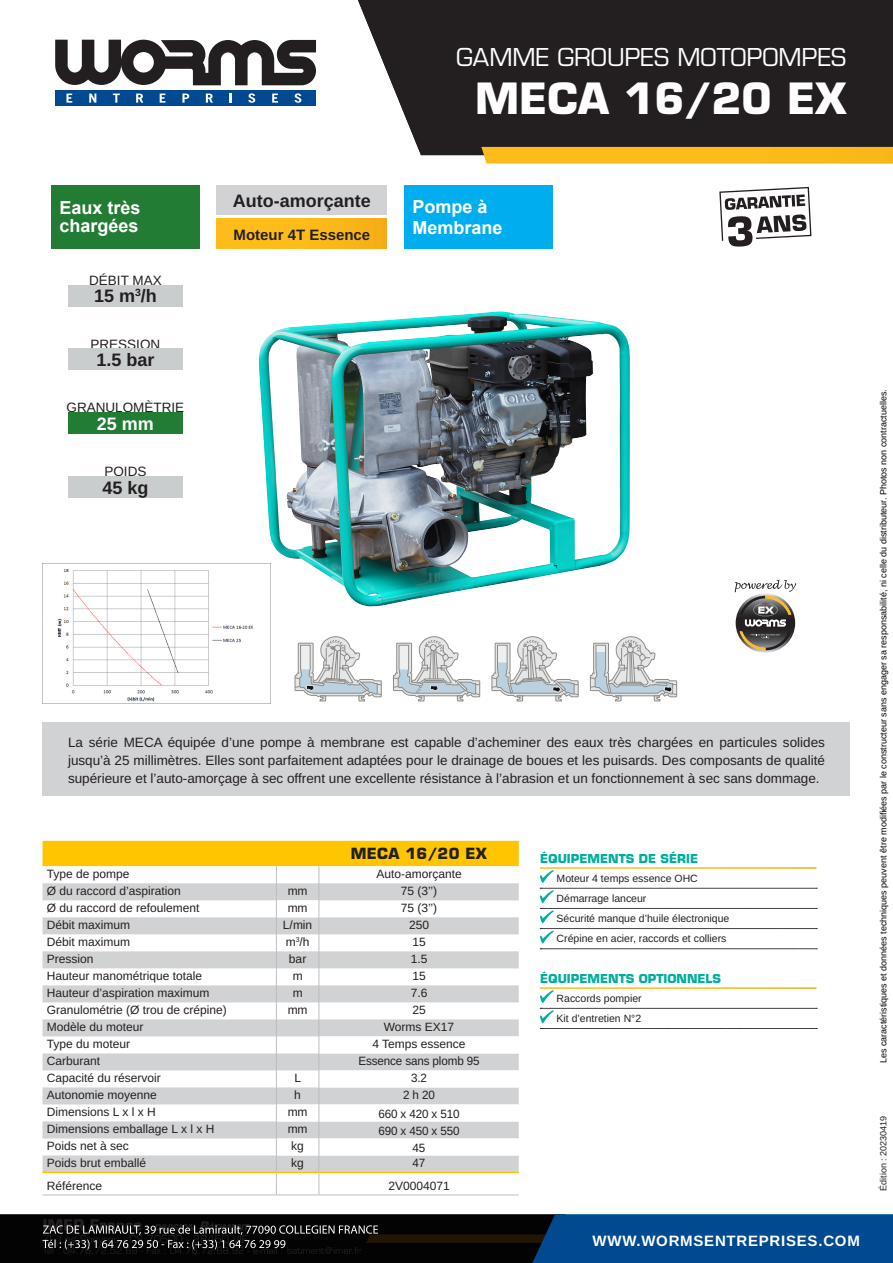
<style>
.page{position:relative;width:893px;height:1263px;background:#fff}
.page>*{position:absolute;margin:0;border:0;box-sizing:border-box;transform-origin:0 0}
.t1{font:700 42px "Eurostile LT Std";color:#fff}
.t2{font:24px "Eurostile LT Std";color:#fff}
.t3{font:700 18px/18px "Arial";color:#fff}
.t4{font:700 18px "Arimo";color:#231f20}
.t5{font:700 18px "Arimo";color:#fff}
.t6{font:700 15px "Arimo";letter-spacing:.05em;color:#fff}
.t7{font:700 15px "Arimo";color:#231f20}
.t8{font:700 15px "Eurostile LT Std";letter-spacing:.02em;color:#231f20}
.t9{font:13.5px/18px "Arimo";color:#231f20;text-align:justify}
.Tablo{font:12px "Arimo";color:#231f20}
._4-SpecificNoir-Lg1{font:12px "Arimo";letter-spacing:-.01em;color:#231f20}
.t10{font:700 12px "Eurostile LT Std";color:#00ae9e}
.Tablo_Centré{font:12px "Arimo";color:#231f20}
.t11{font:10.5px "Arimo";color:#231f20}
.t12{font:9px "Arimo";color:#000}
.t13{font:9px "Arimo";color:#231f20}
</style>
<div class="page">
<hr style="left:43px;top:1194px;width:233px;height:1px;background:#bcbdc0">
<hr style="left:276px;top:1194px;width:43px;height:1px;background:#bcbdc0">
<hr style="left:319px;top:1194px;width:200px;height:1px;background:#bcbdc0">
<div style="left:358px;top:0;width:535px;height:155px;background:#231f20"></div>
<div style="left:481px;top:147px;width:412px;height:16px;background:#fdbc19"></div>
<svg style="left:55px;top:40px;width:261px;height:66px"></svg>
<svg style="left:0;top:1214px;width:893px;height:49px;background:#0d2944"></svg>
<div style="left:51px;top:185px;width:149px;height:64px;background:#237c33"></div>
<div style="left:217px;top:185px;width:170px;height:30px;background:#d1d2d4"></div>
<div style="left:217px;top:219px;width:170px;height:29px;background:linear-gradient(to right,#ffc01a,#f7b117)"></div>
<div style="left:404px;top:185px;width:149px;height:64px;background:#00aeef"></div>
<svg style="left:719px;top:187px;width:92px;height:60px"></svg>
<div style="left:68px;top:285px;width:115px;height:21px;background:#cacdce"></div>
<img style="left:259px;top:311px;width:371px;height:295px">
<div style="left:68px;top:349px;width:115px;height:21px;background:#cacdce"></div>
<div style="left:68px;top:412px;width:115px;height:22px;background:#237c33"></div>
<div style="left:68px;top:476px;width:115px;height:21px;background:#cacdce"></div>
<svg style="left:735px;top:580px;width:61px;height:70px"></svg>
<div style="left:43px;top:722px;width:807px;height:74px;background:#d1d2d4"></div>
<svg style="left:43px;top:841px;width:476px;height:353px"></svg>
<hr style="left:43px;top:1172px;width:233px;height:1px;background:#ffc500">
<hr style="left:276px;top:1172px;width:43px;height:1px;background:#ffc500">
<hr style="left:319px;top:1172px;width:200px;height:1px;background:#ffc500">
<svg style="left:540px;top:870px;width:277px;height:79px"></svg>
<svg style="left:540px;top:990px;width:277px;height:39px"></svg>
<img style="left:43px;top:563px;width:227px;height:141px">
<svg style="left:589px;top:636px;width:89px;height:66px"></svg>
<svg style="left:294px;top:636px;width:88px;height:66px"></svg>
<svg style="left:393px;top:636px;width:88px;height:66px"></svg>
<svg style="left:491px;top:636px;width:88px;height:66px"></svg>
<p class="t2" style="left:456px;top:43px;width:391px">GAMME GROUPES MOTOPOMPES</p>
<p class="t1" style="left:475px;top:72px;width:373px">MECA 16/20 EX</p>
<p class="t3" style="left:60px;top:199px;width:83px">Eaux très chargées</p>
<p class="t4" style="left:233px;top:188px;width:140px">Auto-amorçante</p>
<p class="t7" style="left:234px;top:225px;width:138px">Moteur 4T Essence</p>
<p class="t9" style="left:89px;top:271px;width:74px">DÉBIT MAX</p>
<p class="t4" style="left:94px;top:283px;width:64px">15 m<sup>3</sup>/h</p>
<p class="t9" style="left:91px;top:335px;width:71px">PRESSION</p>
<p class="t4" style="left:96px;top:347px;width:60px">1.5 bar</p>
<p class="t9" style="left:67px;top:399px;width:119px">GRANULOMÈTRIE</p>
<p class="t5" style="left:97px;top:411px;width:59px">25 mm</p>
<p class="t9" style="left:104px;top:463px;width:44px">POIDS</p>
<p class="t4" style="left:102px;top:475px;width:48px">45 kg</p>
<p class="t3" style="left:412px;top:197px;width:77px">Pompe à</p>
<p class="t3" style="left:412px;top:219px;width:92px">Membrane</p>
<p class="t9" style="left:68px;top:734px;width:758px">La série MECA équipée d’une pompe à membrane est capable d’acheminer des eaux très chargées en particules solides jusqu’à 25 millimètres. Elles sont parfaitement adaptées pour le drainage de boues et les puisards. Des composants de qualité supérieure et l’auto-amorçage à sec offrent une excellente résistance à l’abrasion et un fonctionnement à sec sans dommage.</p>
<p class="t8" style="left:351px;top:844px;width:138px">MECA 16/20 EX</p>
<p class="Tablo" style="left:47px;top:866px;width:84px">Type de pompe</p>
<p class="Tablo" style="left:376px;top:866px;width:87px">Auto-amorçante</p>
<p class="Tablo" style="left:47px;top:883px;width:136px">Ø du raccord d’aspiration</p>
<p class="Tablo_Centré" style="left:288px;top:883px;width:21px">mm</p>
<p class="Tablo" style="left:401px;top:883px;width:38px">75 (3’’)</p>
<p class="Tablo" style="left:47px;top:900px;width:154px">Ø du raccord de refoulement</p>
<p class="Tablo_Centré" style="left:288px;top:900px;width:21px">mm</p>
<p class="Tablo" style="left:401px;top:900px;width:38px">75 (3’’)</p>
<p class="Tablo" style="left:47px;top:917px;width:85px">Débit maximum</p>
<p class="Tablo_Centré" style="left:283px;top:917px;width:31px">L/min</p>
<p class="Tablo" style="left:409px;top:917px;width:22px">250</p>
<p class="Tablo" style="left:47px;top:934px;width:85px">Débit maximum</p>
<p class="Tablo" style="left:286px;top:934px;width:25px">m<sup>3</sup>/h</p>
<p class="Tablo" style="left:412px;top:934px;width:15px">15</p>
<p class="Tablo" style="left:47px;top:951px;width:48px">Pression</p>
<p class="Tablo" style="left:289px;top:951px;width:19px">bar</p>
<p class="Tablo" style="left:411px;top:951px;width:18px">1.5</p>
<p class="Tablo" style="left:47px;top:968px;width:157px">Hauteur manométrique totale</p>
<p class="Tablo" style="left:293px;top:968px;width:11px">m</p>
<p class="Tablo" style="left:412px;top:968px;width:15px">15</p>
<p class="Tablo" style="left:47px;top:985px;width:164px">Hauteur d’aspiration maximum</p>
<p class="Tablo" style="left:293px;top:985px;width:11px">m</p>
<p class="Tablo" style="left:411px;top:985px;width:18px">7.6</p>
<p class="Tablo" style="left:47px;top:1002px;width:182px">Granulométrie (Ø trou de crépine)</p>
<p class="Tablo" style="left:288px;top:1002px;width:21px">mm</p>
<p class="Tablo" style="left:412px;top:1002px;width:15px">25</p>
<p class="Tablo" style="left:47px;top:1019px;width:98px">Modèle du moteur</p>
<p class="Tablo" style="left:384px;top:1019px;width:72px">Worms EX17</p>
<p class="Tablo" style="left:47px;top:1036px;width:85px">Type du moteur</p>
<p class="Tablo" style="left:372px;top:1036px;width:95px">4 Temps essence</p>
<p class="Tablo" style="left:47px;top:1053px;width:55px">Carburant</p>
<p class="_4-SpecificNoir-Lg1" style="left:358px;top:1053px;width:123px">Essence sans plomb 95</p>
<p class="Tablo" style="left:47px;top:1070px;width:116px">Capacité du réservoir</p>
<p class="Tablo_Centré" style="left:295px;top:1070px;width:8px">L</p>
<p class="_4-SpecificNoir-Lg1" style="left:411px;top:1070px;width:17px">3.2</p>
<p class="Tablo" style="left:47px;top:1087px;width:112px">Autonomie moyenne</p>
<p class="Tablo_Centré" style="left:294px;top:1087px;width:8px">h</p>
<p class="_4-SpecificNoir-Lg1" style="left:403px;top:1087px;width:33px">2 h 20</p>
<p class="Tablo" style="left:47px;top:1104px;width:110px">Dimensions L x l x H</p>
<p class="Tablo_Centré" style="left:288px;top:1104px;width:21px">mm</p>
<p class="_4-SpecificNoir-Lg1" style="left:378px;top:1106px;width:83px">660 x 420 x 510</p>
<p class="Tablo" style="left:47px;top:1121px;width:169px">Dimensions emballage L x l x H</p>
<p class="Tablo_Centré" style="left:288px;top:1121px;width:21px">mm</p>
<p class="_4-SpecificNoir-Lg1" style="left:378px;top:1123px;width:83px">690 x 450 x 550</p>
<p class="Tablo" style="left:47px;top:1138px;width:84px">Poids net à sec</p>
<p class="Tablo_Centré" style="left:291px;top:1138px;width:14px">kg</p>
<p class="_4-SpecificNoir-Lg1" style="left:413px;top:1140px;width:14px">45</p>
<p class="Tablo" style="left:47px;top:1155px;width:101px">Poids brut emballé</p>
<p class="Tablo_Centré" style="left:291px;top:1155px;width:14px">kg</p>
<p class="_4-SpecificNoir-Lg1" style="left:413px;top:1155px;width:14px">47</p>
<p class="Tablo" style="left:47px;top:1177px;width:57px">Référence</p>
<p class="Tablo_Centré" style="left:388px;top:1177px;width:63px">2V0004071</p>
<p class="t10" style="left:540px;top:851px;width:160px">ÉQUIPEMENTS DE SÉRIE</p>
<p class="t11" style="left:557px;top:871px;width:143px">Moteur 4 temps essence OHC</p>
<p class="t11" style="left:557px;top:891px;width:91px">Démarrage lanceur</p>
<p class="t11" style="left:557px;top:911px;width:174px">Sécurité manque d’huile électronique</p>
<p class="t11" style="left:557px;top:931px;width:171px">Crépine en acier, raccords et colliers</p>
<p class="t10" style="left:540px;top:971px;width:183px">ÉQUIPEMENTS OPTIONNELS</p>
<p class="t11" style="left:557px;top:991px;width:87px">Raccords pompier</p>
<p class="t11" style="left:557px;top:1011px;width:86px">Kit d’entretien N°2</p>
<p class="t6" style="left:593px;top:1230px;width:269px">WWW.WORMSENTREPRISES.COM</p>
<p class="t6" style="left:745px;top:1230px;width:116px">WWW.IMER.FR</p>
<p class="t12" style="left:877px;top:1054px;width:675px;rotate:-90deg">Les c ractér stiques et données techniques peuvent être modifiées par le constructeur sans engager sa responsabilité, ni c lle du distributeur. Ph tos non contractu lles.</p>
<p class="t12" style="left:877px;top:1063px;width:675px;rotate:-90deg">Les caractéristiques et données techniques peuvent être modifiées par le constructeur sans engager sa responsabilité, ni celle du distributeur. Photos non contractuelles.</p>
<p class="t13" style="left:877px;top:1191px;width:77px;rotate:-90deg">Édition : 20230419</p>
</div>
